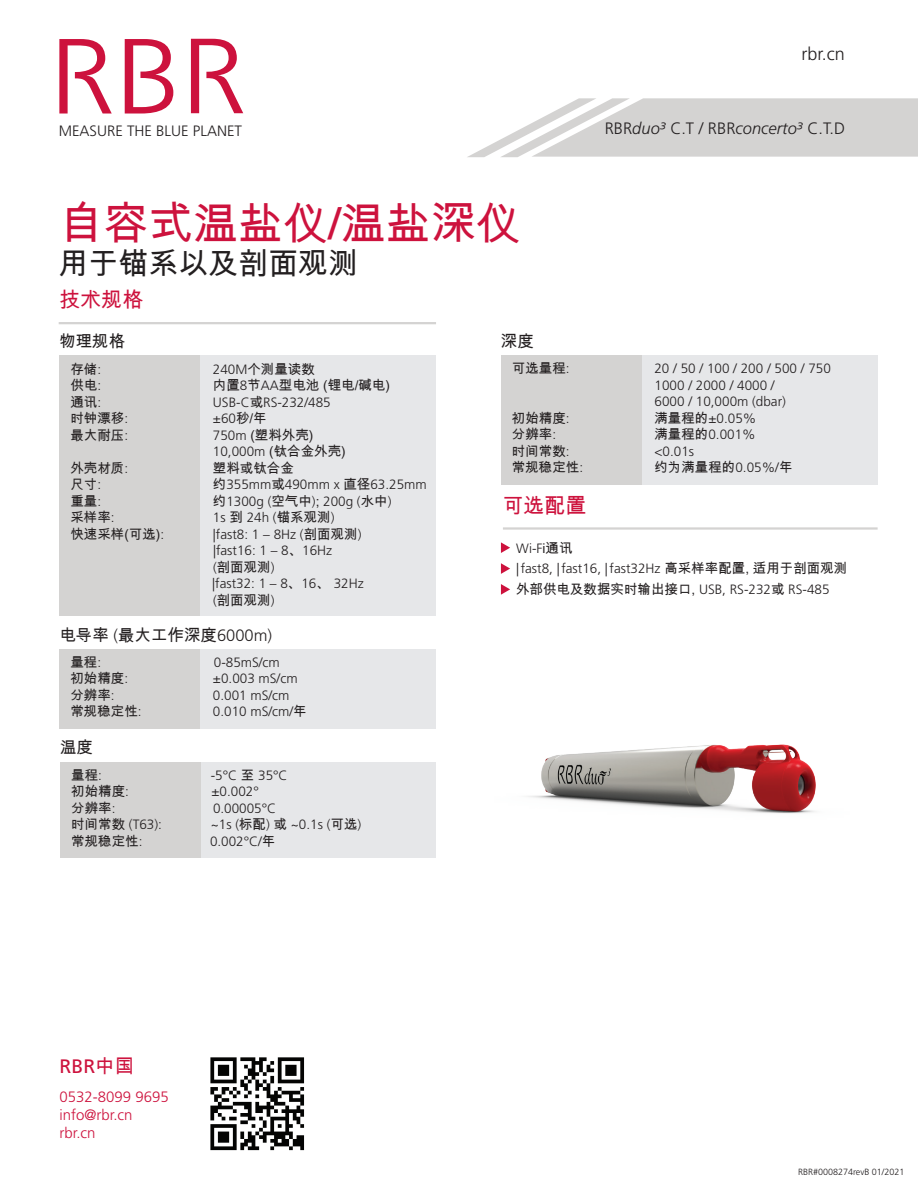
<style>
.page{position:relative;width:918px;height:1188px;background:#fff}
.page>*{position:absolute;margin:0;border:0;box-sizing:border-box;transform-origin:0 0}
.Data_Sheet_Title{font:45px "Arial Unicode MS";color:#cd123d}
.Data_Sheet_Subtitle{font:30px "Arial Unicode MS";color:#231f20}
.t1{font:21px "Arial Unicode MS";color:#cd123d}
.t2{font:19.5px "Frutiger LT Std";color:#cd123d}
.t3{font:300 18px "Frutiger LT Std";color:#231f20}
.Title_Bar_Right{font:300 16.5px "Frutiger LT Std";color:#231f20}
.t4{font:16.5px "Arial Unicode MS";color:#231f20}
.t5{font:300 15px "Frutiger LT Std";color:#cd123d}
.t6{font:300 15px "Frutiger LT Std";color:#231f20}
.Specification_Table{font:300 13.5px "Frutiger LT Std";color:#231f20}
.Specification_Table-2{font:13.5px/16.5px "Arial Unicode MS";color:#231f20}
.Footer_Date_Code{font:300 9px "Frutiger LT Std";color:#231f20}
.s1{font-family:"Frutiger LT Std"}
.s2{font-style:italic}
.s3{font-family:"Frutiger LT Std";font-weight:300}
.s4{font-family:"Arial Unicode MS";font-weight:400}
.s5{font-family:"Arial Unicode MS"}
</style>
<div class="page">
<svg style="left:467px;top:98px;width:451px;height:59px"></svg>
<div style="left:59px;top:356px;width:141px;height:260px;background:#d4d3d2"></div>
<div style="left:200px;top:356px;width:236px;height:260px;background:#e6e7e9"></div>
<div style="left:59px;top:649px;width:141px;height:80px;background:#d4d3d2"></div>
<div style="left:200px;top:649px;width:236px;height:80px;background:#e6e7e9"></div>
<div style="left:60px;top:762px;width:141px;height:95px;background:#d4d3d2"></div>
<div style="left:201px;top:762px;width:235px;height:95px;background:#e6e7e9"></div>
<div style="left:501px;top:355px;width:141px;height:130px;background:#d4d3d2"></div>
<div style="left:642px;top:355px;width:236px;height:130px;background:#e6e7e9"></div>
<svg style="left:125px;top:39px;width:48px;height:75px"></svg>
<svg style="left:59px;top:39px;width:53px;height:75px"></svg>
<svg style="left:191px;top:39px;width:52px;height:74px"></svg>
<hr style="left:59px;top:322px;width:377px;height:2px;background:#d4d3d2">
<svg style="left:501px;top:542px;width:9px;height:11px"></svg>
<svg style="left:501px;top:563px;width:9px;height:11px"></svg>
<svg style="left:501px;top:584px;width:9px;height:11px"></svg>
<hr style="left:503px;top:527px;width:375px;height:3px;background:#d4d3d2">
<img style="left:434px;top:744px;width:382px;height:114px">
<img style="left:210px;top:1057px;width:95px;height:94px">
<p class="t6" style="left:59px;top:123px;width:185px">MEASURE THE BLUE PLANET</p>
<p class="Data_Sheet_Title" style="left:59px;top:190px;width:464px">自容式温盐仪<span class="s1">/</span>温盐深仪</p>
<p class="Data_Sheet_Subtitle" style="left:59px;top:242px;width:301px">用于锚系以及剖面观测</p>
<p class="t1" style="left:59px;top:285px;width:85px">技术规格</p>
<p class="t3" style="left:802px;top:43px;width:45px">rbr.cn</p>
<p class="Title_Bar_Right" style="left:605px;top:119px;width:242px">RBR<span class="s2">duo³</span> C.T / RBR<span class="s2">concerto³</span> C.T.D</p>
<p class="t4" style="left:59px;top:329px;width:68px">物理规格</p>
<p class="Specification_Table-2" style="left:70px;top:360px;width:32px">存储<span class="s3">:</span></p>
<p class="Specification_Table-2" style="left:213px;top:360px;width:104px"><span class="s3">240M</span>个测量读数</p>
<p class="Specification_Table-2" style="left:70px;top:377px;width:32px">供电<span class="s3">:</span></p>
<p class="Specification_Table-2" style="left:213px;top:377px;width:179px">内置<span class="s3">8</span>节<span class="s3">AA</span>型电池 (锂电/碱电)</p>
<p class="Specification_Table-2" style="left:70px;top:393px;width:32px">通讯<span class="s3">:</span></p>
<p class="Specification_Table" style="left:213px;top:394px;width:119px">USB-C<span class="s4">或</span>RS-232/485</p>
<p class="Specification_Table-2" style="left:70px;top:410px;width:59px">时钟漂移<span class="s3">:</span></p>
<p class="Specification_Table" style="left:213px;top:411px;width:55px">±60<span class="s4">秒/年</span></p>
<p class="Specification_Table-2" style="left:70px;top:426px;width:59px">最大耐压<span class="s3">:</span></p>
<p class="Specification_Table-2" style="left:213px;top:426px;width:134px"><span class="s3">750m</span> (塑料外壳)<br><span class="s3">10,000m</span> (钛合金外壳)</p>
<p class="Specification_Table-2" style="left:70px;top:459px;width:59px">外壳材质<span class="s3">:</span></p>
<p class="Specification_Table-2" style="left:213px;top:459px;width:82px">塑料或钛合金</p>
<p class="Specification_Table-2" style="left:70px;top:476px;width:32px">尺寸<span class="s3">:</span></p>
<p class="Specification_Table" style="left:213px;top:477px;width:215px"><span class="s4">约</span>355mm<span class="s4">或</span>490mm x <span class="s4">直径</span>63.25mm</p>
<p class="Specification_Table-2" style="left:70px;top:492px;width:32px">重量<span class="s3">:</span></p>
<p class="Specification_Table" style="left:213px;top:493px;width:180px"><span class="s4">约</span>1300g (<span class="s4">空气中</span>)<span class="s4">;</span> 200g (<span class="s4">水中</span>)</p>
<p class="Specification_Table-2" style="left:70px;top:509px;width:46px">采样率<span class="s3">:</span></p>
<p class="Specification_Table" style="left:213px;top:510px;width:123px">1s <span class="s4">到</span> 24h (<span class="s4">锚系观测</span>)</p>
<p class="Specification_Table-2" style="left:70px;top:525px;width:95px">快速采样(可选)<span class="s3">:</span></p>
<p class="Specification_Table" style="left:213px;top:526px;width:150px">|fast8: 1 – 8Hz (<span class="s4">剖面观测</span>)</p>
<p class="Specification_Table" style="left:213px;top:543px;width:121px">|fast16: 1 – 8<span class="s4">、</span>16Hz</p>
<p class="Specification_Table-2" style="left:213px;top:558px;width:63px"><span class="s3">(</span>剖面观测<span class="s3">)</span></p>
<p class="Specification_Table" style="left:212px;top:576px;width:153px">|fast32: 1 – 8<span class="s4">、</span>16<span class="s4">、</span> 32Hz</p>
<p class="Specification_Table-2" style="left:213px;top:591px;width:63px"><span class="s3">(</span>剖面观测<span class="s3">)</span></p>
<p class="t4" style="left:59px;top:623px;width:214px">电导率 <span class="s3">(</span>最大工作深度<span class="s3">6000m)</span></p>
<p class="Specification_Table-2" style="left:70px;top:653px;width:32px">量程<span class="s3">:</span></p>
<p class="Specification_Table" style="left:214px;top:654px;width:68px">0-85mS/cm</p>
<p class="Specification_Table-2" style="left:70px;top:670px;width:59px">初始精度<span class="s3">:</span></p>
<p class="Specification_Table" style="left:213px;top:671px;width:86px">±0.003 mS/cm</p>
<p class="Specification_Table-2" style="left:70px;top:686px;width:46px">分辨率<span class="s3">:</span></p>
<p class="Specification_Table" style="left:213px;top:687px;width:78px">0.001 mS/cm</p>
<p class="Specification_Table-2" style="left:70px;top:703px;width:73px">常规稳定性<span class="s3">:</span></p>
<p class="Specification_Table" style="left:213px;top:704px;width:95px">0.010 mS/cm/<span class="s4">年</span></p>
<p class="t4" style="left:60px;top:736px;width:34px">温度</p>
<p class="Specification_Table-2" style="left:71px;top:767px;width:32px">量程<span class="s3">:</span></p>
<p class="Specification_Table" style="left:211px;top:768px;width:78px">-5°C <span class="s4">至</span> 35°C</p>
<p class="Specification_Table-2" style="left:71px;top:783px;width:59px">初始精度<span class="s3">:</span></p>
<p class="Specification_Table" style="left:212px;top:784px;width:49px">±0.002°</p>
<p class="Specification_Table-2" style="left:71px;top:800px;width:46px">分辨率<span class="s3">:</span></p>
<p class="Specification_Table" style="left:213px;top:801px;width:65px">0.00005°C</p>
<p class="Specification_Table" style="left:71px;top:817px;width:92px"><span class="s4">时间常数</span> (T63):</p>
<p class="Specification_Table" style="left:211px;top:817px;width:152px">~1s (<span class="s4">标配</span>) <span class="s4">或</span> ~0.1s (<span class="s4">可选</span>)</p>
<p class="Specification_Table-2" style="left:71px;top:833px;width:73px">常规稳定性<span class="s3">:</span></p>
<p class="Specification_Table" style="left:210px;top:834px;width:67px">0.002°C/<span class="s4">年</span></p>
<p class="t4" style="left:501px;top:329px;width:34px">深度</p>
<p class="Specification_Table-2" style="left:512px;top:360px;width:59px">可选量程<span class="s3">:</span></p>
<p class="Specification_Table" style="left:654px;top:361px;width:178px">20 / 50 / 100 / 200 / 500 / 750</p>
<p class="Specification_Table" style="left:655px;top:378px;width:122px">1000 / 2000 / 4000 /</p>
<p class="Specification_Table" style="left:655px;top:394px;width:133px">6000 / 10,000m (dbar)</p>
<p class="Specification_Table-2" style="left:512px;top:410px;width:59px">初始精度<span class="s3">:</span></p>
<p class="Specification_Table" style="left:654px;top:411px;width:103px"><span class="s4">满量程的</span>±0.05%</p>
<p class="Specification_Table-2" style="left:512px;top:426px;width:46px">分辨率<span class="s3">:</span></p>
<p class="Specification_Table" style="left:654px;top:427px;width:103px"><span class="s4">满量程的</span>0.001%</p>
<p class="Specification_Table-2" style="left:512px;top:443px;width:59px">时间常数<span class="s3">:</span></p>
<p class="Specification_Table" style="left:654px;top:444px;width:41px">&lt;0.01s</p>
<p class="Specification_Table-2" style="left:512px;top:459px;width:73px">常规稳定性<span class="s3">:</span></p>
<p class="Specification_Table-2" style="left:654px;top:459px;width:140px">约为满量程的<span class="s3">0.05%/</span>年</p>
<p class="t1" style="left:503px;top:490px;width:85px">可选配置</p>
<p class="Specification_Table" style="left:516px;top:540px;width:58px">Wi-F<span class="s4">i通讯</span></p>
<p class="Specification_Table" style="left:516px;top:561px;width:333px">|fast8, |fast16, |fast32Hz <span class="s4">高采样率配置, 适用于剖面观测</span></p>
<p class="Specification_Table" style="left:516px;top:582px;width:315px"><span class="s4">外部供电及数据实时输出接口,</span> USB, RS-232<span class="s4">或</span> RS-485</p>
<p class="t2" style="left:60px;top:1055px;width:76px">RBR<span class="s5">中国</span></p>
<p class="t5" style="left:60px;top:1088px;width:111px">0532-8099 9695</p>
<p class="t5" style="left:60px;top:1106px;width:75px">info@rbr.cn</p>
<p class="t5" style="left:60px;top:1124px;width:38px">rbr.cn</p>
<p class="Footer_Date_Code" style="left:798px;top:1166px;width:108px">RBR#0008274revB 01/2021</p>
</div>
